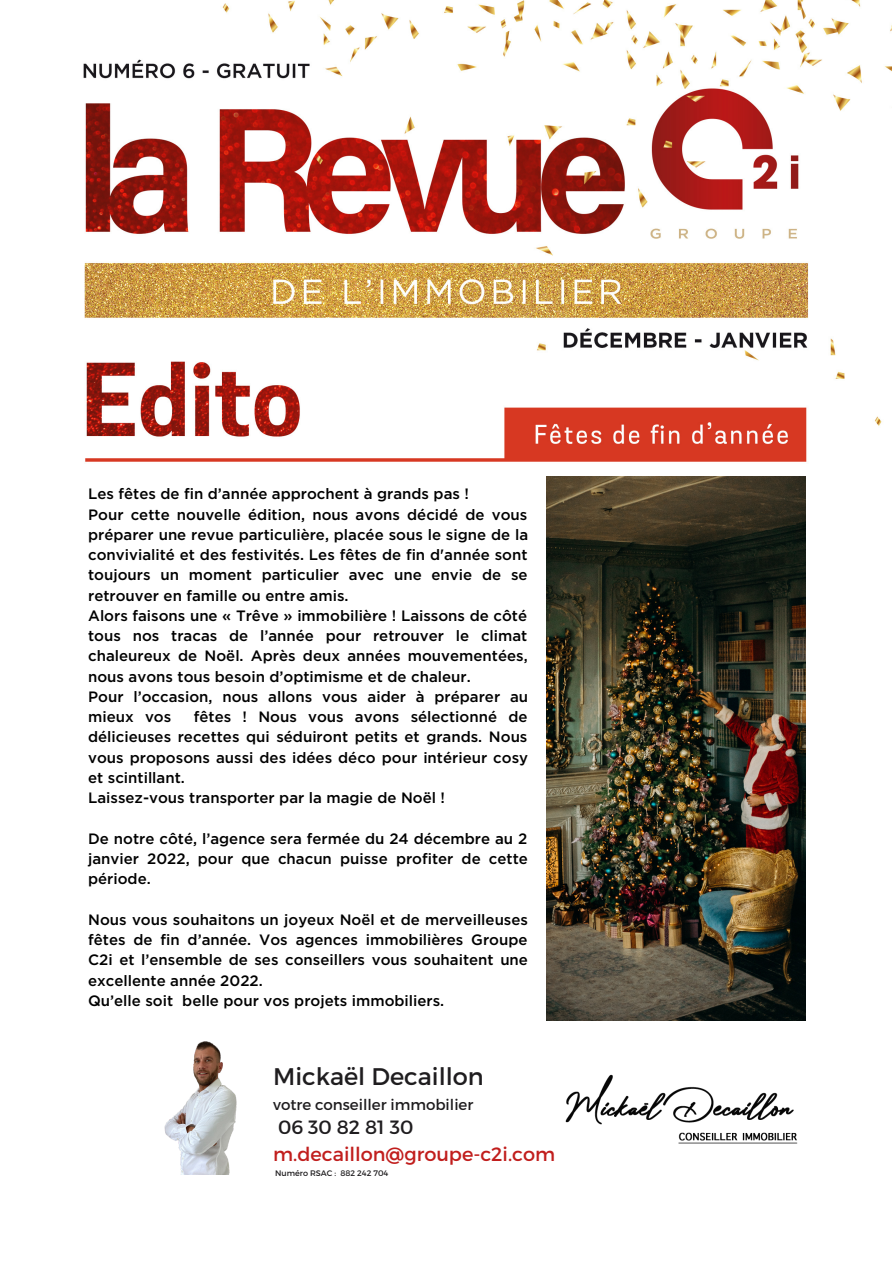
<style>
.page{position:relative;width:894px;height:1264px;background:#fff}
.page>*{position:absolute;margin:0;border:0;box-sizing:border-box;transform-origin:0 0}
.t1{font:24px "Montserrat";color:#1f1d1f}
.t2{font:19.2px "Montserrat";color:#c11e1d}
.t3{font:19.2px "Montserrat";color:#1f1d1f}
.t4{font:500 15px/20.2px "Gotham";color:#000;text-align:justify}
.t5{font:15px "Montserrat";color:#1f1d1f}
.t6{font:7.95px "Montserrat";color:#1f1d1f}
</style>
<div class="page">
<img style="left:546px;top:476px;width:259px;height:544px">
<img style="left:83px;top:0;width:807px;height:462px">
<img style="left:164px;top:1041px;width:73px;height:133px">
<img style="left:565px;top:1074px;width:233px;height:70px">
<p class="t4" style="left:88px;top:484px;width:382px">Les fêtes de fin d’année approchent à grands pas !</p>
<p class="t4" style="left:88px;top:505px;width:441px">Pour cette nouvelle édition, nous avons décidé de vous préparer une revue particulière, placée sous le signe de la convivialité et des festivités. Les fêtes de fin d'année sont toujours un moment particulier avec une envie de se retrouver en famille ou entre amis.</p>
<p class="t4" style="left:88px;top:606px;width:441px">Alors faisons une « Trêve » immobilière ! Laissons de côté tous nos tracas de l’année pour retrouver le climat chaleureux de Noël. Après deux années mouvementées, nous avons tous besoin d’optimisme et de chaleur.</p>
<p class="t4" style="left:88px;top:687px;width:441px">Pour l’occasion, nous allons vous aider à préparer au mieux vos</p>
<p class="t4" style="left:88px;top:707px;width:441px;text-indent:106px">fêtes ! Nous vous avons sélectionné de délicieuses recettes qui séduiront petits et grands. Nous vous proposons aussi des idées déco pour intérieur cosy et scintillant.</p>
<p class="t4" style="left:88px;top:788px;width:358px">Laissez-vous transporter par la magie de Noël !</p>
<p class="t4" style="left:88px;top:829px;width:441px">De notre côté, l’agence sera fermée du 24 décembre au 2 janvier 2022, pour que chacun puisse profiter de cette période.</p>
<p class="t4" style="left:88px;top:910px;width:441px">Nous vous souhaitons un joyeux Noël et de merveilleuses fêtes de fin d’année. Vos agences immobilières Groupe C2i et l’ensemble de ses conseillers vous souhaitent une excellente année 2022.</p>
<p class="t4" style="left:88px;top:991px;width:357px">Qu’elle soit belle pour vos projets immobiliers.</p>
<p class="t1" style="left:273px;top:1061px;width:212px">Mickaël Decaillon</p>
<p class="t5" style="left:273px;top:1094px;width:202px">votre conseiller immobilier</p>
<p class="t3" style="left:278px;top:1114px;width:137px">06 30 82 81 30</p>
<p class="t2" style="left:273px;top:1141px;width:283px">m.decaillon@groupe-c2i.com</p>
<p class="t6" style="left:275px;top:1167px;width:115px">Numéro RSAC : 882 242 704</p>
</div>
